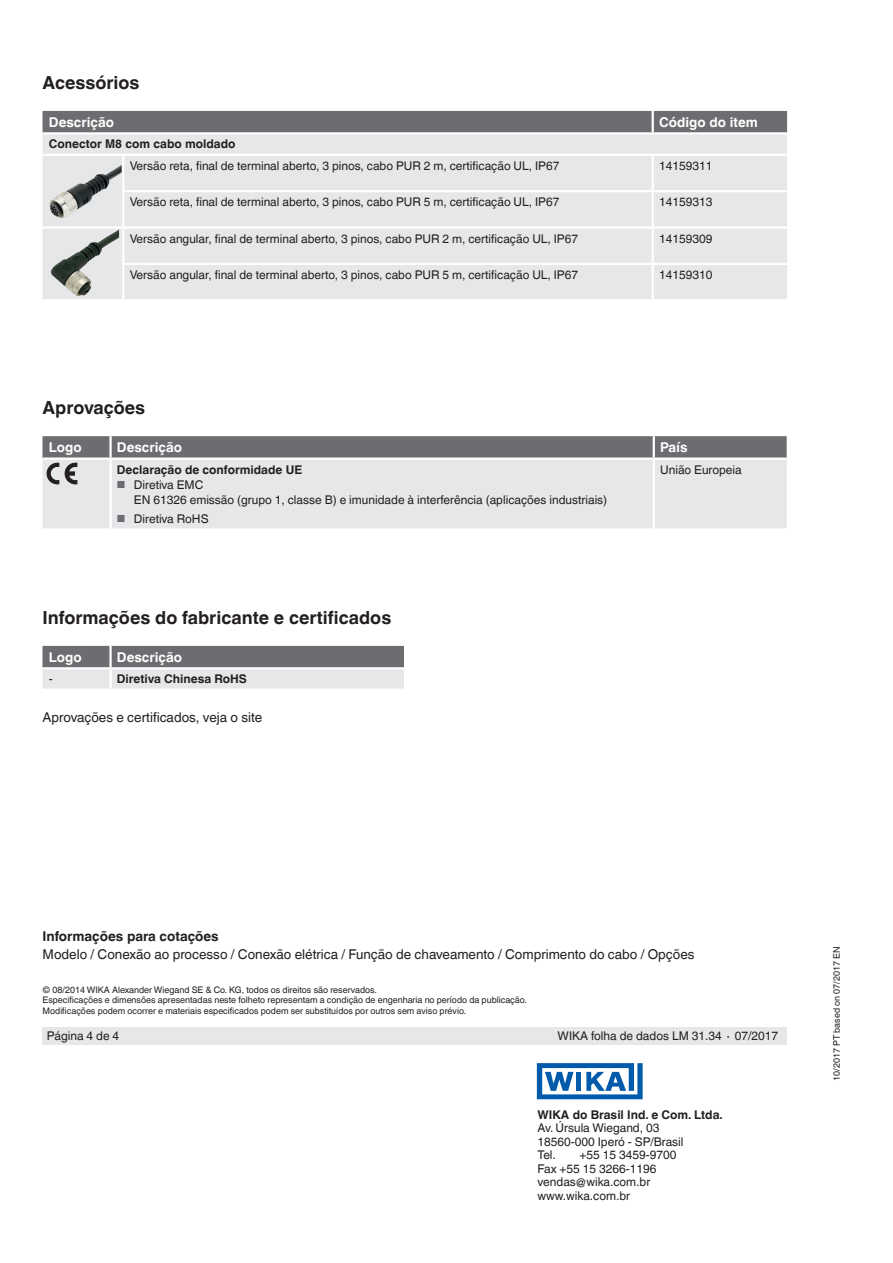
<style>
.page{position:relative;width:893px;height:1263px;background:#fff}
.page>*{position:absolute;margin:0;border:0;box-sizing:border-box;transform-origin:0 0}
.t1{font:700 18px "Helvetica World";color:#231f20}
.t2{font:13.5px "Helvetica World";color:#231f20}
.t3{font:700 13.5px "Helvetica World";color:#fff}
.t4{font:700 13.5px "Helvetica World";color:#231f20}
.t5{font:12px/13.5px "Helvetica World";color:#231f20}
.t6{font:700 12px "Helvetica World";color:#231f20}
.t7{font:9px/10.5px "Helvetica World";color:#231f20}
.s1{font-size:10.2px;color:#6c6d70}
</style>
<div class="page">
<svg style="left:537px;top:1063px;width:106px;height:36px"></svg>
<div style="left:43px;top:1028px;width:744px;height:17px;background:#e6e7e9"></div>
<div style="left:43px;top:484px;width:744px;height:44px;background:#e6e7e9"></div>
<hr style="left:653px;top:460px;width:2px;height:68px;background:#fff">
<hr style="left:109px;top:460px;width:3px;height:68px;background:#fff">
<svg style="left:43px;top:646px;width:361px;height:43px;background:#a8a9ab"></svg>
<hr style="left:111px;top:667px;width:293px;height:2px;background:#fff">
<hr style="left:43px;top:667px;width:68px;height:2px;background:#fff">
<hr style="left:109px;top:669px;width:3px;height:20px;background:#fff">
<hr style="left:109px;top:646px;width:3px;height:21px;background:#fff">
<svg style="left:43px;top:436px;width:744px;height:48px;background:#afb0b2"></svg>
<div style="left:43px;top:111px;width:744px;height:21px;background:#6c6d70"></div>
<div style="left:43px;top:135px;width:744px;height:164px;background:#e6e7e9"></div>
<hr style="left:652px;top:111px;width:2px;height:21px;background:#fff">
<hr style="left:43px;top:154px;width:80px;height:2px;background:#fff">
<hr style="left:123px;top:154px;width:530px;height:2px;background:#fff">
<hr style="left:653px;top:154px;width:134px;height:2px;background:#fff">
<hr style="left:652px;top:156px;width:2px;height:34px;background:#fff">
<hr style="left:652px;top:229px;width:2px;height:34px;background:#fff">
<hr style="left:122px;top:190px;width:531px;height:2px;background:#fff">
<hr style="left:653px;top:190px;width:134px;height:2px;background:#fff">
<hr style="left:652px;top:192px;width:2px;height:34px;background:#fff">
<hr style="left:652px;top:265px;width:2px;height:34px;background:#fff">
<hr style="left:43px;top:226px;width:80px;height:3px;background:#fff">
<hr style="left:123px;top:226px;width:530px;height:3px;background:#fff">
<hr style="left:653px;top:226px;width:134px;height:3px;background:#fff">
<hr style="left:122px;top:263px;width:531px;height:2px;background:#fff">
<hr style="left:653px;top:263px;width:134px;height:2px;background:#fff">
<hr style="left:122px;top:156px;width:2px;height:34px;background:#fff">
<hr style="left:122px;top:192px;width:2px;height:34px;background:#fff">
<hr style="left:122px;top:229px;width:2px;height:34px;background:#fff">
<hr style="left:122px;top:265px;width:2px;height:34px;background:#fff">
<img style="left:49px;top:164px;width:72px;height:44px">
<img style="left:60px;top:229px;width:59px;height:32px">
<h1 class="t1" style="left:43px;top:73px;width:99px">Acessórios</h1>
<p class="t3" style="left:49px;top:114px;width:67px">Descrição</p>
<p class="t3" style="left:659px;top:114px;width:100px">Código do item</p>
<p class="t6" style="left:49px;top:137px;width:188px">Conector M8 com cabo moldado</p>
<p class="t5" style="left:130px;top:159px;width:431px">Versão reta, final de terminal aberto, 3 pinos, cabo PUR 2 m, certificação UL, IP67</p>
<p class="t5" style="left:659px;top:159px;width:55px">14159311</p>
<p class="t5" style="left:130px;top:195px;width:431px">Versão reta, final de terminal aberto, 3 pinos, cabo PUR 5 m, certificação UL, IP67</p>
<p class="t5" style="left:659px;top:195px;width:55px">14159313</p>
<p class="t5" style="left:130px;top:232px;width:450px">Versão angular, final de terminal aberto, 3 pinos, cabo PUR 2 m, certificação UL, IP67</p>
<p class="t5" style="left:659px;top:232px;width:55px">14159309</p>
<p class="t5" style="left:130px;top:268px;width:450px">Versão angular, final de terminal aberto, 3 pinos, cabo PUR 5 m, certificação UL, IP67</p>
<p class="t5" style="left:659px;top:268px;width:55px">14159310</p>
<h1 class="t1" style="left:43px;top:397px;width:104px">Aprovações</h1>
<p class="t3" style="left:49px;top:440px;width:34px">Logo</p>
<p class="t3" style="left:117px;top:440px;width:67px">Descrição</p>
<p class="t3" style="left:660px;top:440px;width:29px">País</p>
<p class="t6" style="left:117px;top:462px;width:187px">Declaração de conformidade UE</p>
<p class="t5" style="left:134px;top:477px;width:475px;line-height:15px;text-indent:-17px"><span class="s1">■</span> Diretiva EMC<br>EN 61326 emissão (grupo 1, classe B) e imunidade à interferência (aplicações industriais)</p>
<p class="t5" style="left:117px;top:512px;width:93px"><span class="s1">■</span> Diretiva RoHS</p>
<p class="t5" style="left:660px;top:463px;width:83px">União Europeia</p>
<h1 class="t1" style="left:43px;top:607px;width:350px">Informações do fabricante e certificados</h1>
<p class="t3" style="left:49px;top:649px;width:34px">Logo</p>
<p class="t3" style="left:117px;top:649px;width:67px">Descrição</p>
<p class="t5" style="left:49px;top:672px;width:5px">-</p>
<p class="t6" style="left:117px;top:672px;width:132px">Diretiva Chinesa RoHS</p>
<p class="t2" style="left:43px;top:710px;width:221px">Aprovações e certificados, veja o site</p>
<p class="t4" style="left:43px;top:928px;width:178px">Informações para cotações</p>
<p class="t2" style="left:43px;top:946px;width:654px">Modelo / Conexão ao processo / Conexão elétrica / Função de chaveamento / Comprimento do cabo / Opções</p>
<p class="t7" style="left:43px;top:984px;width:486px">© 08/2014 WIKA Alexander Wiegand SE &amp; Co. KG, todos os direitos são reservados.<br>Especificações e dimensões apresentadas neste folheto representam a condição de engenharia no período da publicação.<br>Modificações podem ocorrer e materiais especificados podem ser substituídos por outros sem aviso prévio.</p>
<p class="t5" style="left:47px;top:1029px;width:74px">Página 4 de 4</p>
<p class="t5" style="left:558px;top:1029px;width:222px">WIKA folha de dados LM 31.34 ∙ 07/2017</p>
<p class="t6" style="left:537px;top:1107px;width:187px">WIKA do Brasil Ind. e Com. Ltda.</p>
<p class="t5" style="left:537px;top:1121px;width:148px">Av. Úrsula Wiegand, 03<br>18560-000 Iperó - SP/Brasil<br>Tel.</p>
<p class="t5" style="left:537px;top:1148px;width:140px;text-indent:42px">+55 15 3459-9700<br>Fax +55 15 3266-1196 vendas@wika.com.br www.wika.com.br</p>
<p class="t7" style="left:831px;top:1081px;width:136px;rotate:-90deg">10/2017 PT based on 07/2017 EN</p>
</div>
